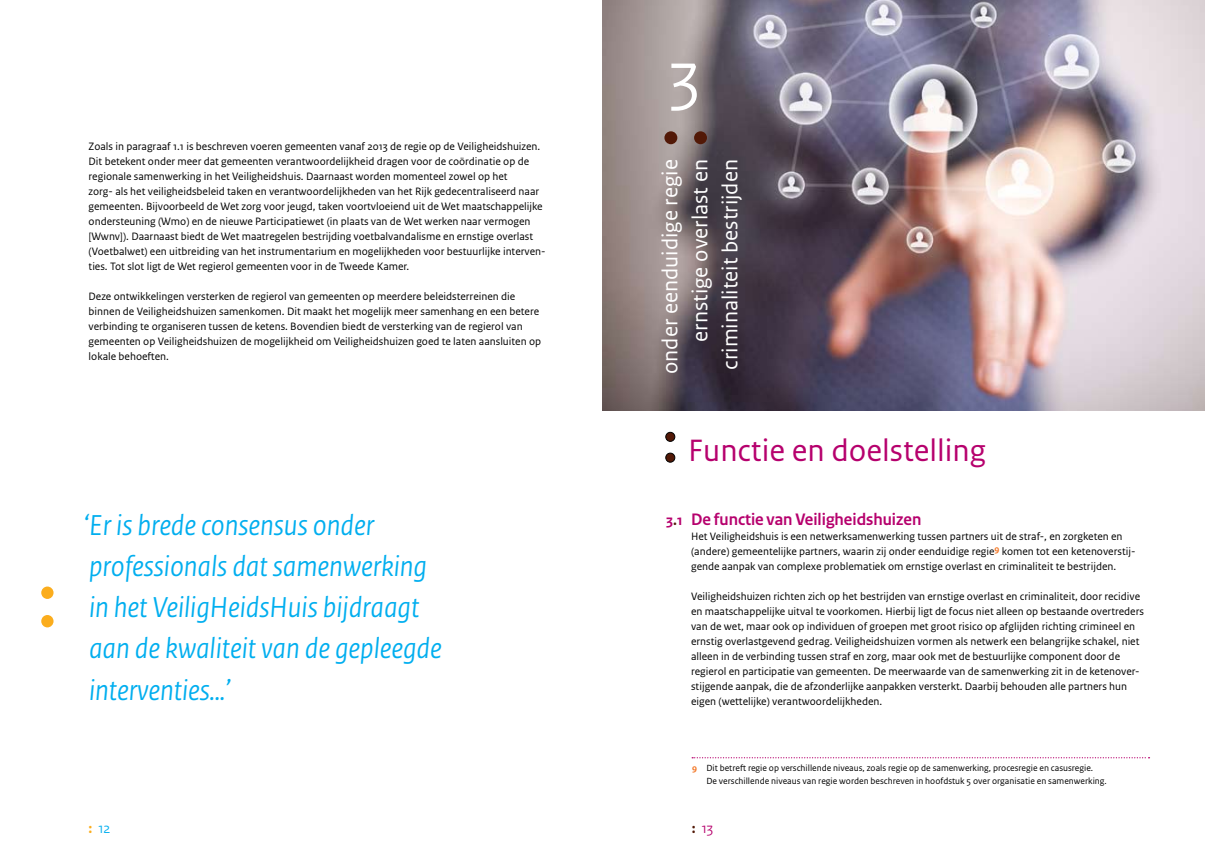
<style>
.page{position:relative;width:1205px;height:851px;background:#fff}
.page>*{position:absolute;margin:0;border:0;box-sizing:border-box;transform-origin:0 0}
.t1{font:70.88px "Rijksoverheid Sans Heading";color:#fff}
.t2{font:32.5px "Rijksoverheid Sans Text";color:#b6006d}
.t3{font:italic 30.25px/41.2px "Rijksoverheid Sans Heading";color:#00aeef}
.t4{font:22.75px/30px "Rijksoverheid Sans Text";color:#fff;text-align:right}
.t5{font:700 17.5px "Rijksoverheid Sans Heading";color:#b6006d}
.t6{font:15px "Rijksoverheid Sans Heading";color:#b6006d}
.t7{font:15px "Rijksoverheid Sans Heading";color:#00aeef}
.t8{font:700 15px "Rijksoverheid Sans Text";color:#b6006d}
.t9{font:11.25px/15px "Rijksoverheid Sans Text";color:#000}
.t10{font:9.38px/12.5px "Rijksoverheid Sans Text";color:#000}
.s1{font-family:"Rijksoverheid Sans Text";font-weight:700;color:#fbad1d}
.s2{color:#521907}
.s3{font-weight:700;color:#f37421}
.s4{font-family:"Rijksoverheid Sans Text";font-weight:700;color:#521907}
</style>
<div class="page">
<img style="left:602px;top:0;width:603px;height:410px">
<div style="left:694px;top:131px;width:13px;height:13px;background:#521907;border-radius:50%"></div>
<div style="left:664px;top:131px;width:13px;height:13px;background:#521907;border-radius:50%"></div>
<div style="left:666px;top:453px;width:9px;height:9px;background:#521907;border-radius:50%"></div>
<div style="left:665px;top:452px;width:10px;height:10px;border:1px solid #000;border-radius:50%"></div>
<div style="left:666px;top:432px;width:9px;height:9px;background:#521907;border-radius:50%"></div>
<div style="left:665px;top:432px;width:10px;height:10px;border:1px solid #000;border-radius:50%"></div>
<svg style="left:692px;top:757px;width:457px;height:1px"></svg>
<div style="left:41px;top:586px;width:13px;height:13px;background:#fbad1d;border-radius:50%"></div>
<div style="left:41px;top:615px;width:13px;height:12px;background:#fbad1d;border-radius:50%"></div>
<p class="t9" style="left:89px;top:139px;width:458px">Zoals in paragraaf 1.1 is beschreven voeren gemeenten vanaf 2013 de regie op de Veiligheidshuizen.<br>Dit betekent onder meer dat gemeenten verantwoordelijkheid dragen voor de coördinatie op de regionale samenwerking in het Veiligheidshuis. Daarnaast worden momenteel zowel op het<br>zorg- als het veiligheidsbeleid taken en verantwoordelijkheden van het Rijk gedecentraliseerd naar gemeenten. Bijvoorbeeld de Wet zorg voor jeugd, taken voortvloeiend uit de Wet maatschappelijke ondersteuning (Wmo) en de nieuwe Participatiewet (in plaats van de Wet werken naar vermogen [Wwnv]). Daarnaast biedt de Wet maatregelen bestrijding voetbalvandalisme en ernstige overlast (Voetbalwet) een uitbreiding van het instrumentarium en mogelijkheden voor bestuurlijke interven&shy;ties. Tot slot ligt de Wet regierol gemeenten voor in de Tweede Kamer.</p>
<p class="t9" style="left:89px;top:289px;width:454px">Deze ontwikkelingen versterken de regierol van gemeenten op meerdere beleidsterreinen die binnen de Veiligheidshuizen samenkomen. Dit maakt het mogelijk meer samenhang en een betere verbinding te organiseren tussen de ketens. Bovendien biedt de versterking van de regierol van gemeenten op Veiligheidshuizen de mogelijkheid om Veiligheidshuizen goed te laten aansluiten op lokale behoeften.</p>
<h3 class="t3" style="left:84px;top:504px;width:359px">‘Er is brede consensus onder professionals dat samenwerking in het VeiligHeidsHuis bijdraagt aan de kwaliteit van de gepleegde interventies...’</h3>
<h3 class="t7" style="left:89px;top:819px;width:23px"><span class="s1">:</span> 12</h3>
<h1 class="t1" style="left:669px;top:34px;width:31px">3</h1>
<h3 class="t4" style="left:655px;top:374px;width:216px;rotate:-90deg">onder eenduidige regie ernstige overlast en criminaliteit bestrijden</h3>
<h2 class="t2" style="left:688px;top:431px;width:299px">Functie en doelstelling</h2>
<h3 class="t8" style="left:666px;top:512px;width:18px">3<span class="s2">.</span>1</h3>
<h3 class="t5" style="left:691px;top:509px;width:232px">De functie van Veiligheidshuizen</h3>
<p class="t9" style="left:691px;top:529px;width:446px">Het Veiligheidshuis is een netwerksamenwerking tussen partners uit de straf-, en zorgketen en (andere) gemeentelijke partners, waarin zij onder eenduidige regie<sup>9</sup> komen tot een ketenoverstij&shy;gende aanpak van complexe problematiek om ernstige overlast en criminaliteit te bestrijden.</p>
<p class="t9" style="left:691px;top:589px;width:454px">Veiligheidshuizen richten zich op het bestrijden van ernstige overlast en criminaliteit, door recidive en maatschappelijke uitval te voorkomen. Hierbij ligt de focus niet alleen op bestaande overtreders van de wet, maar ook op individuen of groepen met groot risico op afglijden richting crimineel en ernstig overlastgevend gedrag. Veiligheidshuizen vormen als netwerk een belangrijke schakel, niet alleen in de verbinding tussen straf en zorg, maar ook met de bestuurlijke component door de regierol en participatie van gemeenten. De meerwaarde van de samenwerking zit in de ketenover&shy;stijgende aanpak, die de afzonderlijke aanpakken versterkt. Daarbij behouden alle partners hun eigen (wettelijke) verantwoordelijkheden.</p>
<p class="t10" style="left:706px;top:762px;width:402px;text-indent:-14px"><span class="s3">9</span> Dit betreft regie op verschillende niveaus, zoals regie op de samenwerking, procesregie en casusregie.<br>De verschillende niveaus van regie worden beschreven in hoofdstuk 5 over organisatie en samenwerking.</p>
<h3 class="t6" style="left:692px;top:819px;width:23px"><span class="s4">:</span> 13</h3>
</div>
